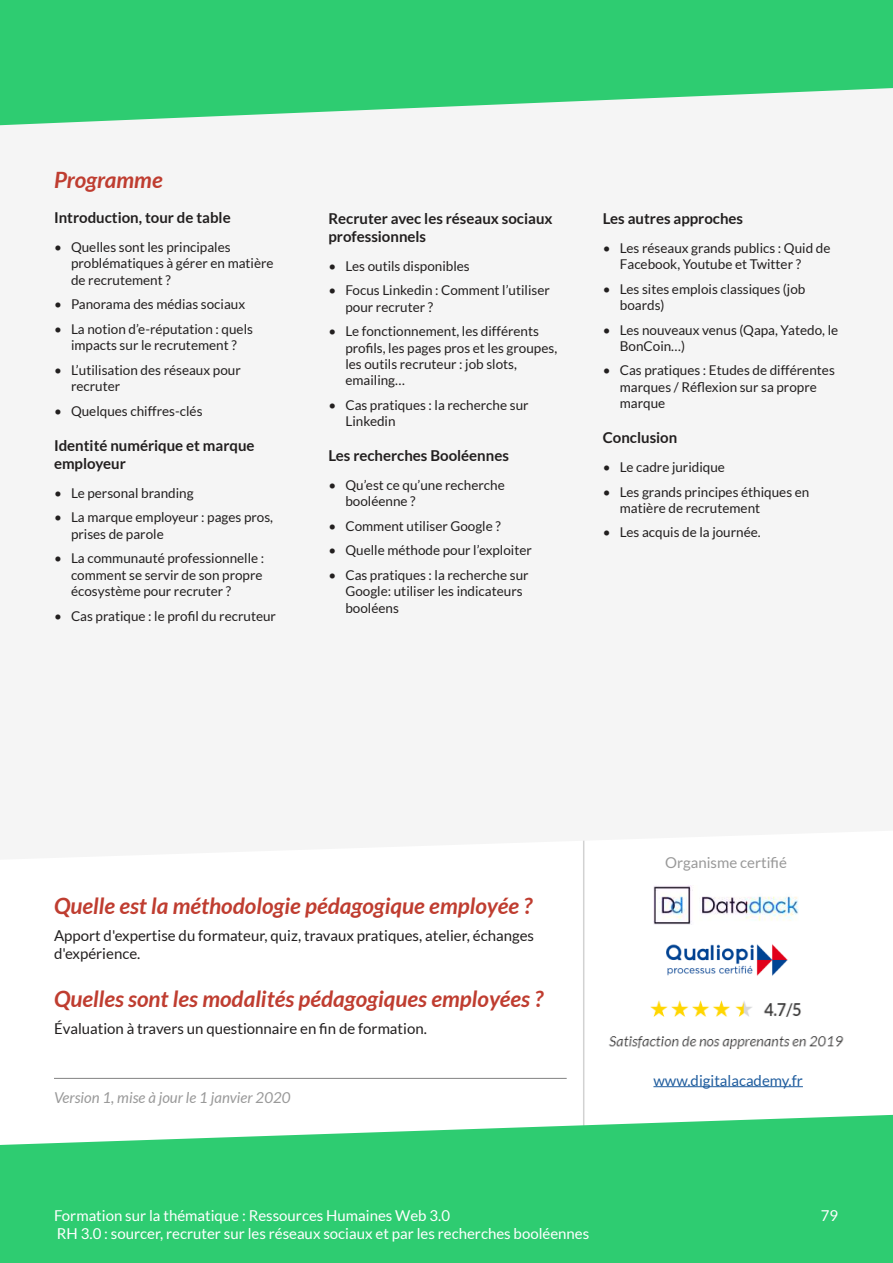
<style>
.page{position:relative;width:893px;height:1263px;background:#fff}
.page>*{position:absolute;margin:0;border:0;box-sizing:border-box;transform-origin:0 0}
.t1{font:italic 700 22.5px "Lato";color:#bf3d30}
.t2{font:700 15px/18px "Lato";color:#221f1f}
.t3{font:15px/18px "Lato";color:#221f1f}
.t4{font:15px/18px "Lato";color:#fff}
.t5{font:italic 15px "Lato";color:#999}
.t6{font:15px "Lato";color:#205d9e}
.t7{font:15px "Lato";color:#999}
.t8{font:13.5px/16.2px "Lato";color:#221f1f}
</style>
<div class="page">
<svg style="left:0;top:0;width:893px;height:126px;fill:#2ecc71"></svg>
<svg style="left:0;top:1114px;width:893px;height:149px;background:#44d180"></svg>
<img style="left:666px;top:944px;width:122px;height:32px">
<hr style="left:653px;top:1086px;width:150px;height:1px;background:#205d9e">
<img style="left:653px;top:885px;width:146px;height:39px">
<img style="left:609px;top:1000px;width:235px;height:50px">
<hr style="left:54px;top:1078px;width:513px;height:1px;background:#828282">
<h1 class="t1" style="left:54px;top:168px;width:110px">Programme</h1>
<p class="t2" style="left:54px;top:210px;width:178px">Introduction, tour de table</p>
<p class="t8" style="left:71px;top:239px;width:204px;text-indent:-17px">• Quelles sont les principales problématiques à gérer en matière de recrutement ?</p>
<p class="t8" style="left:54px;top:296px;width:193px">• Panorama des médias sociaux</p>
<p class="t8" style="left:54px;top:321px;width:200px;text-align:center">• La notion d’e-réputation : quels impacts sur le recrutement ?</p>
<p class="t8" style="left:71px;top:362px;width:171px;text-indent:-17px">• L’utilisation des réseaux pour recruter</p>
<p class="t8" style="left:54px;top:403px;width:150px">• Quelques chiffres-clés</p>
<p class="t2" style="left:54px;top:437px;width:202px">Identité numérique et marque employeur</p>
<p class="t8" style="left:54px;top:485px;width:141px">• Le personal branding</p>
<p class="t8" style="left:71px;top:510px;width:204px;text-indent:-17px">• La marque employeur : pages pros, prises de parole</p>
<p class="t8" style="left:71px;top:550px;width:195px;text-indent:-17px">• La communauté professionnelle : comment se servir de son propre écosystème pour recruter ?</p>
<p class="t8" style="left:54px;top:608px;width:224px">• Cas pratique : le profil du recruteur</p>
<p class="t2" style="left:328px;top:210px;width:226px">Recruter avec les réseaux sociaux professionnels</p>
<p class="t8" style="left:328px;top:258px;width:143px">• Les outils disponibles</p>
<p class="t8" style="left:345px;top:282px;width:206px;text-indent:-17px">• Focus Linkedin : Comment l’utiliser pour recruter ?</p>
<p class="t8" style="left:345px;top:323px;width:213px;text-indent:-17px">• Le fonctionnement, les différents profils, les pages pros et les groupes, les outils recruteur : job slots, emailing…</p>
<p class="t8" style="left:345px;top:397px;width:185px;text-indent:-17px">• Cas pratiques : la recherche sur<br>Linkedin</p>
<p class="t2" style="left:328px;top:447px;width:182px">Les recherches Booléennes</p>
<p class="t8" style="left:345px;top:477px;width:161px;text-indent:-17px">• Qu’est ce qu’une recherche booléenne ?</p>
<p class="t8" style="left:328px;top:518px;width:174px">• Comment utiliser Google ?</p>
<p class="t8" style="left:328px;top:542px;width:205px">• Quelle méthode pour l’exploiter</p>
<p class="t8" style="left:345px;top:567px;width:185px;text-indent:-17px">• Cas pratiques : la recherche sur<br>Google: utiliser les indicateurs booléens</p>
<p class="t2" style="left:603px;top:210px;width:142px">Les autres approches</p>
<p class="t8" style="left:620px;top:240px;width:212px;text-indent:-17px">• Les réseaux grands publics : Quid de<br>Facebook, Youtube et Twitter ?</p>
<p class="t8" style="left:620px;top:281px;width:187px;text-indent:-17px">• Les sites emplois classiques (job boards)</p>
<p class="t8" style="left:620px;top:322px;width:220px;text-indent:-17px">• Les nouveaux venus (Qapa, Yatedo, le<br>BonCoin…)</p>
<p class="t8" style="left:620px;top:362px;width:216px;text-indent:-17px">• Cas pratiques : Etudes de différentes marques / Réflexion sur sa propre marque</p>
<p class="t2" style="left:603px;top:429px;width:76px">Conclusion</p>
<p class="t8" style="left:603px;top:459px;width:124px">• Le cadre juridique</p>
<p class="t8" style="left:620px;top:484px;width:191px;text-indent:-17px">• Les grands principes éthiques en matière de recrutement</p>
<p class="t8" style="left:603px;top:524px;width:159px">• Les acquis de la journée.</p>
<h1 class="t1" style="left:54px;top:894px;width:480px">Quelle est la méthodologie pédagogique employée ?</h1>
<p class="t3" style="left:54px;top:926px;width:482px">Apport d'expertise du formateur, quiz, travaux pratiques, atelier, échanges d'expérience.</p>
<h1 class="t1" style="left:54px;top:987px;width:491px">Quelles sont les modalités pédagogiques employées ?</h1>
<p class="t3" style="left:54px;top:1019px;width:374px">Évaluation à travers un questionnaire en fin de formation.</p>
<p class="t5" style="left:54px;top:1092px;width:238px">Version 1, mise à jour le 1 janvier 2020</p>
<p class="t7" style="left:665px;top:854px;width:123px">Organisme certifié</p>
<p class="t6" style="left:653px;top:1072px;width:151px">www.digitalacademy.fr</p>
<p class="t4" style="left:54px;top:1207px;width:537px">Formation sur la thématique : Ressources Humaines Web 3.0<br>RH 3.0 : sourcer, recruter sur les réseaux sociaux et par les recherches booléennes</p>
<p class="t4" style="left:821px;top:1207px;width:19px">79</p>
</div>
